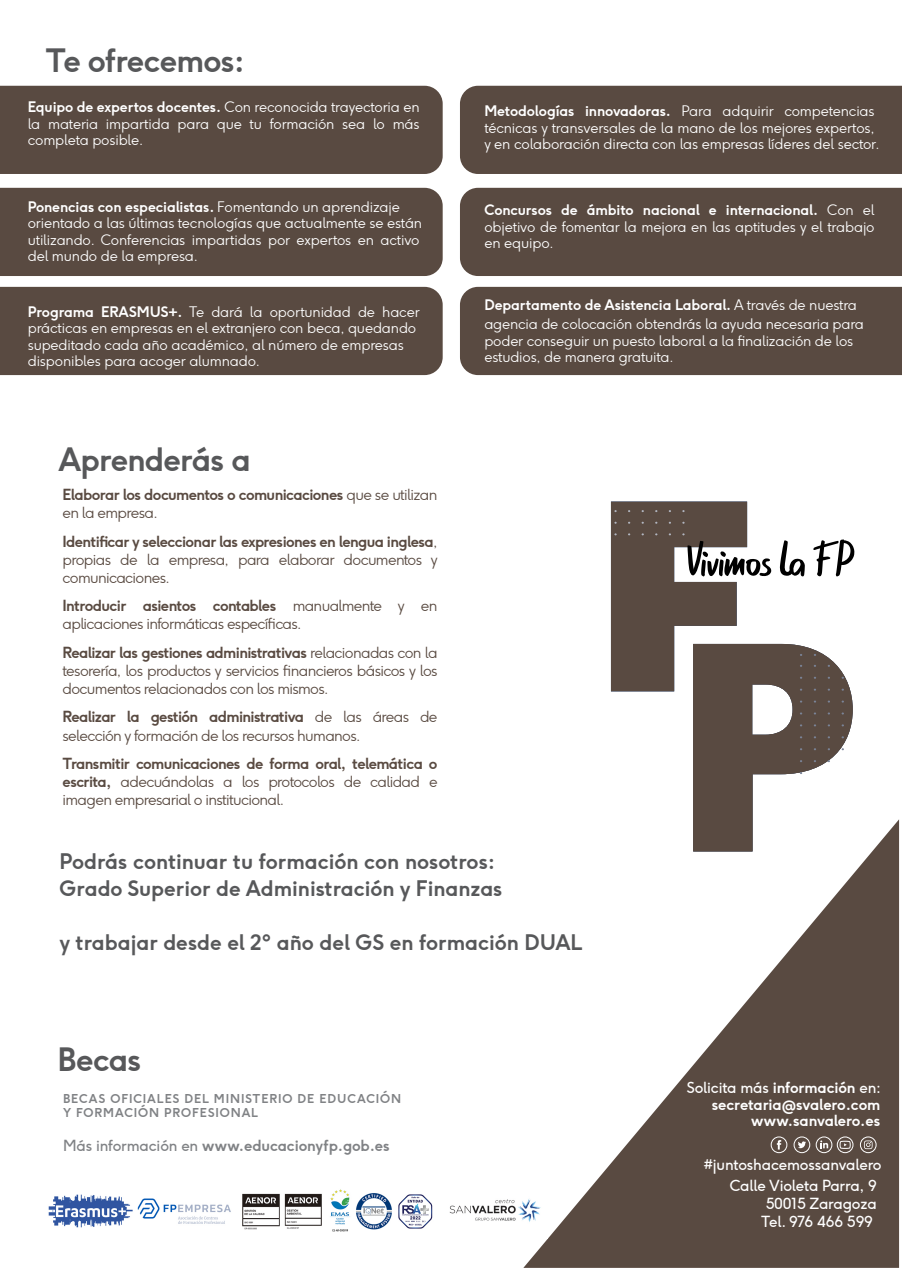
<style>
.page{position:relative;width:902px;height:1272px;background:#fff}
.page>*{position:absolute;margin:0;border:0;box-sizing:border-box;transform-origin:0 0}
.t1{font:700 31.5px "F37 Ginger";letter-spacing:-.025em;color:#57585a}
.t2{font:700 21px/27px "F37 Ginger";letter-spacing:-.005em;color:#57585a}
.t3{font:300 15px/18px "F37 Ginger";letter-spacing:-.04em;color:#594a41;text-align:justify}
.t4{font:15px/18px "F37 Ginger";letter-spacing:-.01em;color:#fff;text-align:right}
.t5{font:700 15px/16.5px "F37 Ginger";letter-spacing:-.01em;color:#fff;text-align:right}
.t6{font:700 15px/18px "F37 Ginger";letter-spacing:-.04em;color:#594a41}
.t7{font:700 15px "F37 Ginger";letter-spacing:-.01em;color:#808285}
.t8{font:300 14.25px/16.5px "F37 Ginger";letter-spacing:-.01em;color:#fff}
.t9{font:700 12px/14.4px "F37 Ginger";letter-spacing:.075em;color:#808285}
.s1{font-weight:700}
.s2{font-weight:300}
.s3{font-weight:400}
</style>
<div class="page">
<svg style="left:524px;top:820px;width:374px;height:447px;fill:#594a41"></svg>
<svg style="left:611px;top:501px;width:246px;height:350px"></svg>
<img style="left:48px;top:1183px;width:500px;height:55px">
<div style="left:0;top:86px;width:442px;height:88px;background:#594a41"></div>
<div style="left:460px;top:86px;width:441px;height:88px;background:#594a41"></div>
<div style="left:0;top:188px;width:442px;height:88px;background:#594a41"></div>
<div style="left:460px;top:188px;width:441px;height:88px;background:#594a41"></div>
<div style="left:0;top:287px;width:442px;height:88px;background:#594a41"></div>
<div style="left:460px;top:287px;width:441px;height:88px;background:#594a41"></div>
<div style="left:836px;top:1136px;width:17px;height:16px;border:1px solid #fff;border-radius:50%"></div>
<svg style="left:839px;top:1140px;width:12px;height:9px"></svg>
<div style="left:793px;top:1136px;width:17px;height:16px;border:1px solid #fff;border-radius:50%"></div>
<svg style="left:797px;top:1141px;width:9px;height:7px"></svg>
<div style="left:815px;top:1136px;width:17px;height:16px;border:1px solid #fff;border-radius:50%"></div>
<svg style="left:820px;top:1140px;width:8px;height:8px"></svg>
<div style="left:770px;top:1136px;width:17px;height:16px;border:1px solid #fff;border-radius:50%"></div>
<svg style="left:776px;top:1139px;width:5px;height:10px"></svg>
<div style="left:859px;top:1136px;width:17px;height:16px;border:1px solid #fff;border-radius:50%"></div>
<svg style="left:863px;top:1140px;width:9px;height:9px"></svg>
<h1 class="t1" style="left:45px;top:39px;width:201px">Te ofrecemos:</h1>
<p class="t8" style="left:28px;top:99px;width:393px;text-align:justify"><span class="s1">Equipo de expertos docentes.</span> Con reconocida trayectoria en la materia impartida para que tu formación sea lo más completa posible.</p>
<p class="t8" style="left:28px;top:198px;width:396px"><span class="s1">Ponencias con especialistas.</span> Fomentando un aprendizaje orientado a las últimas tecnologías que actualmente se están utilizando. Conferencias impartidas por expertos en activo del mundo de la empresa.</p>
<p class="t8" style="left:28px;top:303px;width:393px"><span class="s1">Programa ERASMUS+.</span> Te dará la oportunidad de hacer prácticas en empresas en el extranjero con beca, quedando supeditado cada año académico, al número de empresas disponibles para acoger alumnado.</p>
<h1 class="t1" style="left:58px;top:438px;width:194px">Aprenderás a</h1>
<p class="t6" style="left:63px;top:485px;width:376px">Elaborar los documentos o comunicaciones <span class="s2">que se utilizan en la empresa.</span></p>
<p class="t3" style="left:63px;top:532px;width:376px"><span class="s1">Identificar y seleccionar las expresiones en lengua inglesa</span>, propias de la empresa, para elaborar documentos y comunicaciones.</p>
<p class="t3" style="left:63px;top:597px;width:376px"><span class="s1">Introducir asientos contables</span> manualmente y en aplicaciones informáticas específicas.</p>
<p class="t3" style="left:63px;top:643px;width:376px"><span class="s1">Realizar las gestiones administrativas</span> relacionadas con la tesorería, los productos y servicios financieros básicos y los documentos relacionados con los mismos.</p>
<p class="t3" style="left:63px;top:708px;width:376px"><span class="s1">Realizar la gestión administrativa</span> de las áreas de selección y formación de los recursos humanos.</p>
<p class="t3" style="left:63px;top:754px;width:376px"><span class="s1">Transmitir comunicaciones de forma oral, telemática o escrita,</span> adecuándolas a los protocolos de calidad e imagen empresarial o institucional.</p>
<p class="t8" style="left:484px;top:103px;width:397px"><span class="s1">Metodologías innovadoras.</span> Para adquirir competencias técnicas y transversales de la mano de los mejores expertos, y en colaboración directa con las empresas líderes del sector.</p>
<p class="t8" style="left:484px;top:202px;width:392px;text-align:justify"><span class="s1">Concursos de ámbito nacional e internacional.</span> Con el objetivo de fomentar la mejora en las aptitudes y el trabajo en equipo.</p>
<p class="t8" style="left:484px;top:295px;width:381px;line-height:19.5px"><span class="s1">Departamento de Asistencia Laboral.</span> A través de nuestra agencia de colocación obtendrás la ayuda necesaria para</p>
<p class="t8" style="left:484px;top:332px;width:370px">poder conseguir un puesto laboral a la finalización de los estudios, de manera gratuita.</p>
<h2 class="t2" style="left:60px;top:847px;width:444px">Podrás continuar tu formación con nosotros:<br>Grado Superior de Administración y Finanzas</h2>
<h2 class="t2" style="left:60px;top:928px;width:524px">y trabajar desde el 2º año del GS en formación DUAL</h2>
<h1 class="t1" style="left:57px;top:1038px;width:86px">Becas</h1>
<p class="t9" style="left:63px;top:1090px;width:339px">BECAS OFICIALES DEL MINISTERIO DE EDUCACIÓN<br>Y FORMACIÓN PROFESIONAL</p>
<p class="t7" style="left:63px;top:1135px;width:328px"><span class="s3">Más información en</span> www.educacionyfp.gob.es</p>
<p class="t5" style="left:686px;top:1079px;width:196px"><span class="s3">Solicita más</span> información <span class="s3">en: </span>secretaria@svalero.com www.sanvalero.es</p>
<p class="t4" style="left:703px;top:1155px;width:179px">#juntoshacemossanvalero</p>
<p class="t4" style="left:729px;top:1176px;width:149px">Calle Violeta Parra, 9<br>50015 Zaragoza<br>Tel. 976 466 599</p>
</div>
